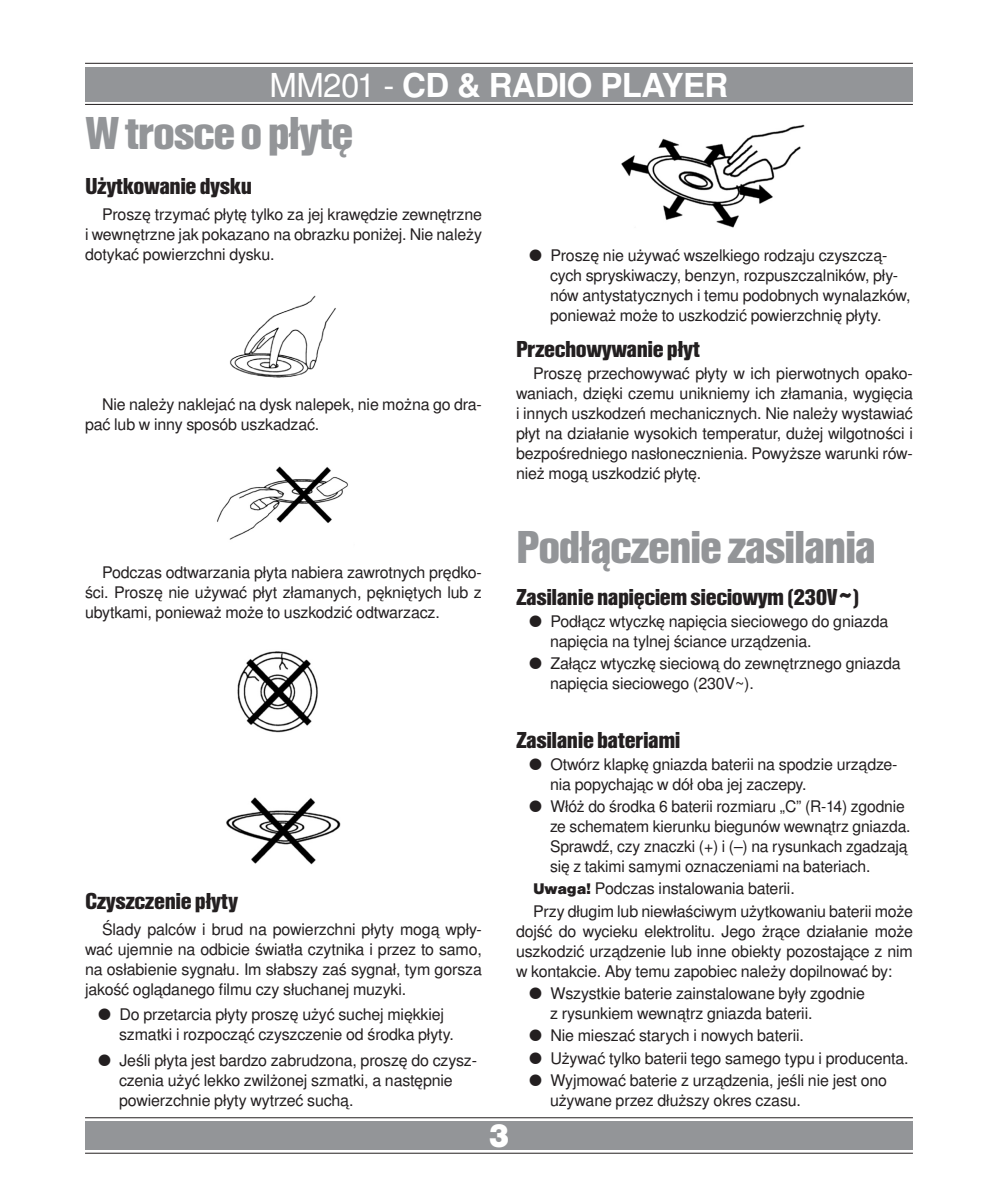
<style>
.page{position:relative;width:998px;height:1191px;background:#fff}
.page>*{position:absolute;margin:0;border:0;box-sizing:border-box;transform-origin:0 0}
._06_Tytół_I_Stopnia{font:48px "Nimbus San TOT Bla Con";letter-spacing:-.03em;color:#939598}
.t1{font:900 34px "Nimbus San TOT";color:#fff}
.t2{font:700 33px "Nimbus San LOT";letter-spacing:-.02em;color:#fff}
._07_Tytół_II_Stopnia{font:24px "Nimbus San TOT Bla Con";letter-spacing:-.02em;color:#231f20}
._04_Podcięty_Kropka{font:16px/20px "Nimbus San LOT";letter-spacing:-.01em;color:#231f20}
.s1{font-weight:400}
.s2{font-family:"Nimbus San TOT";font-weight:900}
</style>
<div class="page">
<div style="left:85px;top:67px;width:828px;height:34px;background:#939598"></div>
<div style="left:85px;top:1121px;width:828px;height:28px;background:#939598"></div>
<hr style="left:85px;top:63px;width:828px;height:1px;background:#231f20">
<hr style="left:85px;top:104px;width:828px;height:1px;background:#231f20">
<hr style="left:85px;top:1117px;width:828px;height:1px;background:#231f20">
<hr style="left:85px;top:1152px;width:828px;height:1px;background:#231f20">
<img style="left:230px;top:295px;width:106px;height:83px">
<img style="left:217px;top:466px;width:131px;height:74px">
<img style="left:226px;top:651px;width:115px;height:214px">
<img style="left:621px;top:124px;width:184px;height:104px">
<h3 class="t2" style="left:270px;top:65px;width:460px"><span class="s1">MM201 -</span> CD &amp; RADIO PLAYER</h3>
<p class="_06_Tytół_I_Stopnia" style="left:85px;top:106px;width:270px">W trosce o płytę</p>
<p class="_07_Tytół_II_Stopnia" style="left:85px;top:173px;width:168px">Użytkowanie dysku</p>
<p class="_04_Podcięty_Kropka" style="left:85px;top:204px;width:398px;text-align:justify;text-indent:17px">Proszę trzymać płytę tylko za jej krawędzie zewnętrzne i wewnętrzne jak pokazano na obrazku poniżej. Nie należy dotykać powierzchni dysku.</p>
<p class="_04_Podcięty_Kropka" style="left:85px;top:395px;width:398px;text-indent:17px">Nie należy naklejać na dysk nalepek, nie można go dra&shy;pać lub w inny sposób uszkadzać.</p>
<p class="_04_Podcięty_Kropka" style="left:550px;top:246px;width:362px">Proszę nie używać wszelkiego rodzaju czyszczą&shy;cych spryskiwaczy, benzyn, rozpuszczalników, pły&shy;nów antystatycznych i temu podobnych wynalazków, ponieważ może to uszkodzić powierzchnię płyty.</p>
<p class="_07_Tytół_II_Stopnia" style="left:516px;top:335px;width:186px">Przechowywanie płyt</p>
<p class="_04_Podcięty_Kropka" style="left:516px;top:363px;width:398px;text-align:justify;text-indent:17px">Proszę przechowywać płyty w ich pierwotnych opako&shy;waniach, dzięki czemu unikniemy ich złamania, wygięcia i innych uszkodzeń mechanicznych. Nie należy wystawiać płyt na działanie wysokich temperatur, dużej wilgotności i bezpośredniego nasłonecznienia. Powyższe warunki rów&shy;nież mogą uszkodzić płytę.</p>
<p class="_04_Podcięty_Kropka" style="left:85px;top:562px;width:398px;text-align:justify;text-indent:17px">Podczas odtwarzania płyta nabiera zawrotnych prędko&shy;ści. Proszę nie używać płyt złamanych, pękniętych lub z ubytkami, ponieważ może to uszkodzić odtwarzacz.</p>
<p class="_07_Tytół_II_Stopnia" style="left:85px;top:887px;width:155px">Czyszczenie płyty</p>
<p class="_04_Podcięty_Kropka" style="left:85px;top:919px;width:398px;text-align:justify;text-indent:17px">Ślady palców i brud na powierzchni płyty mogą wpły&shy;wać ujemnie na odbicie światła czytnika i przez to samo, na osłabienie sygnału. Im słabszy zaś sygnał, tym gorsza jakość oglądanego filmu czy słuchanej muzyki.</p>
<p class="_04_Podcięty_Kropka" style="left:119px;top:1005px;width:336px">Do przetarcia płyty proszę użyć suchej miękkiej szmatki i rozpocząć czyszczenie od środka płyty.</p>
<p class="_04_Podcięty_Kropka" style="left:119px;top:1050px;width:359px">Jeśli płyta jest bardzo zabrudzona, proszę do czysz&shy;czenia użyć lekko zwilżonej szmatki, a następnie powierzchnie płyty wytrzeć suchą.</p>
<p class="_06_Tytół_I_Stopnia" style="left:516px;top:520px;width:362px">Podłączenie zasilania</p>
<p class="_07_Tytół_II_Stopnia" style="left:516px;top:583px;width:345px">Zasilanie napięciem sieciowym (230V~)</p>
<p class="_04_Podcięty_Kropka" style="left:550px;top:611px;width:340px">Podłącz wtyczkę napięcia sieciowego do gniazda napięcia na tylnej ściance urządzenia.</p>
<p class="_04_Podcięty_Kropka" style="left:550px;top:654px;width:352px">Załącz wtyczkę sieciową do zewnętrznego gniazda napięcia sieciowego (230V~).</p>
<p class="_07_Tytół_II_Stopnia" style="left:516px;top:726px;width:166px">Zasilanie bateriami</p>
<p class="_04_Podcięty_Kropka" style="left:550px;top:754px;width:349px">Otwórz klapkę gniazda baterii na spodzie urządze&shy;nia popychając w dół oba jej zaczepy.</p>
<p class="_04_Podcięty_Kropka" style="left:550px;top:796px;width:362px">Włóż do środka 6 baterii rozmiaru „C” (R-14) zgodnie ze schematem kierunku biegunów wewnątrz gniazda.<br>Sprawdź, czy znaczki (+) i (–) na rysunkach zgadzają się z takimi samymi oznaczeniami na bateriach.</p>
<p class="_04_Podcięty_Kropka" style="left:533px;top:879px;width:263px"><span class="s2">Uwaga!</span> Podczas instalowania baterii.</p>
<p class="_04_Podcięty_Kropka" style="left:516px;top:901px;width:398px;text-align:justify;text-indent:17px">Przy długim lub niewłaściwym użytkowaniu baterii może dojść do wycieku elektrolitu. Jego żrące działanie może uszkodzić urządzenie lub inne obiekty pozostające z nim w kontakcie. Aby temu zapobiec należy dopilnować by:</p>
<p class="_04_Podcięty_Kropka" style="left:550px;top:983px;width:317px">Wszystkie baterie zainstalowane były zgodnie z rysunkiem wewnątrz gniazda baterii.</p>
<p class="_04_Podcięty_Kropka" style="left:550px;top:1026px;width:255px">Nie mieszać starych i nowych baterii.</p>
<p class="_04_Podcięty_Kropka" style="left:550px;top:1048px;width:360px">Używać tylko baterii tego samego typu i producenta.</p>
<p class="_04_Podcięty_Kropka" style="left:550px;top:1070px;width:339px">Wyjmować baterie z urządzenia, jeśli nie jest ono używane przez dłuższy okres czasu.</p>
<h2 class="t1" style="left:488px;top:1116px;width:24px">3</h2>
</div>
